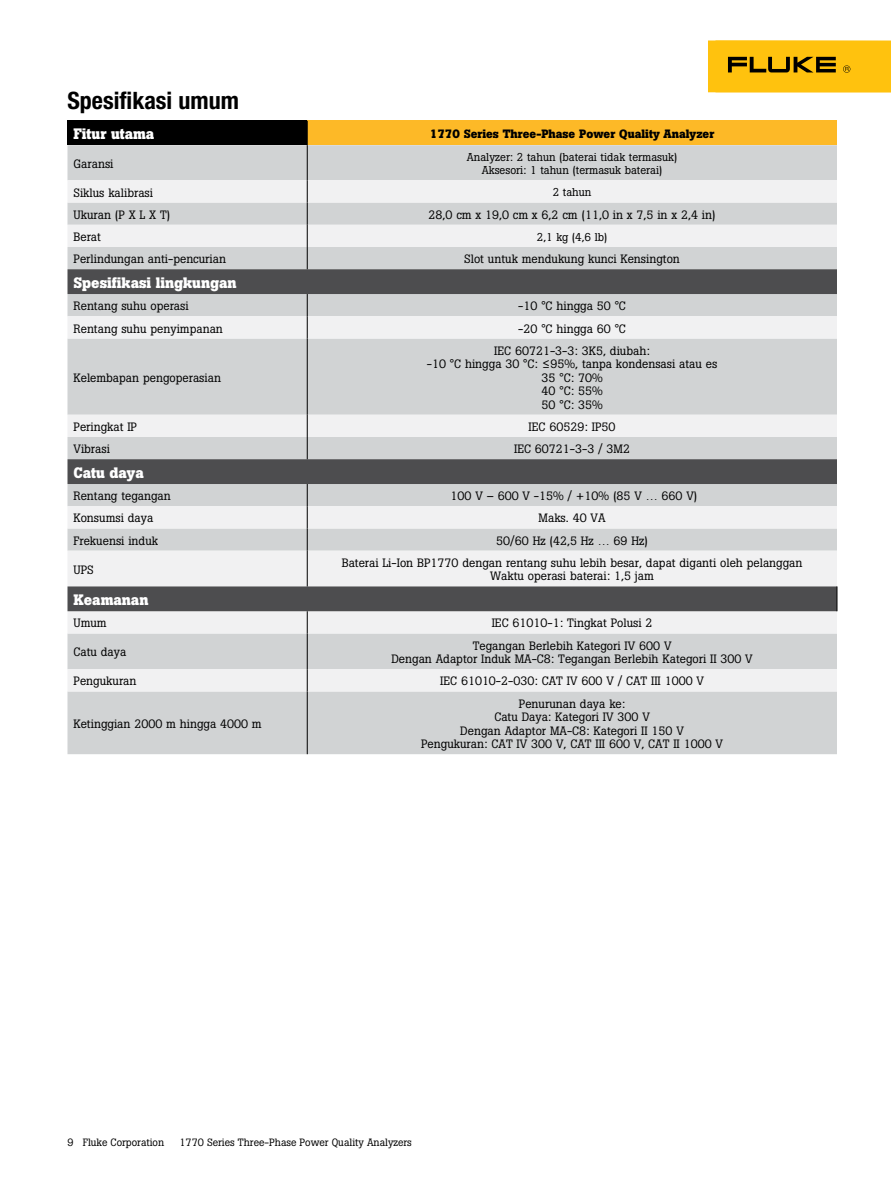
<style>
.page{position:relative;width:891px;height:1188px;background:#fff}
.page>*{position:absolute;margin:0;border:0;box-sizing:border-box;transform-origin:0 0}
.t1{font:700 condensed 24px "Helvetica Neue LT Pro";color:#000}
.t2{font:700 15px "Boton Pro";color:#fff}
.t3{font:12px/13.5px "Boton Pro";color:#000;text-align:center}
.t4{font:700 12px "Boton Pro";color:#000}
.t5{font:11.25px/13.5px "Boton Pro";color:#000;text-align:center}
.t6{font:10.5px "Boton Pro";color:#000}
</style>
<div class="page">
<div style="left:68px;top:121px;width:239px;height:24px;background:#000"></div>
<div style="left:307px;top:121px;width:530px;height:24px;background:#fdb927"></div>
<div style="left:68px;top:145px;width:769px;height:609px;background:#d1d3d4"></div>
<svg style="left:68px;top:180px;width:769px;height:511px;fill:#f1f1f2"></svg>
<svg style="left:68px;top:269px;width:769px;height:342px;fill:#d1d3d4"></svg>
<hr style="left:307px;top:633px;width:1px;height:36px;background:#000">
<svg style="left:307px;top:669px;width:1px;height:22px"></svg>
<hr style="left:307px;top:691px;width:1px;height:63px;background:#000">
<svg style="left:837px;top:586px;width:1px;height:25px"></svg>
<svg style="left:307px;top:121px;width:1px;height:24px"></svg>
<hr style="left:307px;top:145px;width:1px;height:35px;background:#000">
<svg style="left:307px;top:180px;width:1px;height:89px"></svg>
<svg style="left:307px;top:294px;width:1px;height:45px"></svg>
<hr style="left:307px;top:339px;width:1px;height:76px;background:#000">
<svg style="left:307px;top:415px;width:1px;height:44px"></svg>
<svg style="left:307px;top:484px;width:1px;height:67px"></svg>
<hr style="left:307px;top:551px;width:1px;height:35px;background:#000">
<svg style="left:307px;top:611px;width:1px;height:22px"></svg>
<div style="left:708px;top:40px;width:183px;height:52px;background:#ffc20e"></div>
<svg style="left:728px;top:57px;width:123px;height:16px"></svg>
<h1 class="t1" style="left:68px;top:86px;width:173px">Spesifikasi umum</h1>
<p class="t2" style="left:74px;top:124px;width:82px">Fitur utama</p>
<p class="t4" style="left:430px;top:126px;width:286px">1770 Series Three-Phase Power Quality Analyzer</p>
<p class="t3" style="left:74px;top:157px;width:41px">Garansi</p>
<p class="t5" style="left:467px;top:150px;width:212px">Analyzer: 2 tahun (baterai tidak termasuk)<br>Aksesori: 1 tahun (termasuk baterai)</p>
<p class="t3" style="left:74px;top:186px;width:81px">Siklus kalibrasi</p>
<p class="t5" style="left:553px;top:186px;width:40px">2 tahun</p>
<p class="t3" style="left:74px;top:208px;width:98px">Ukuran (P X L X T)</p>
<p class="t3" style="left:429px;top:208px;width:289px">28,0 cm x 19,0 cm x 6,2 cm (11,0 in x 7,5 in x 2,4 in)</p>
<p class="t3" style="left:74px;top:230px;width:29px">Berat</p>
<p class="t5" style="left:537px;top:230px;width:72px">2,1 kg (4,6 lb)</p>
<p class="t3" style="left:74px;top:252px;width:154px">Perlindungan anti-pencurian</p>
<p class="t3" style="left:464px;top:252px;width:217px">Slot untuk mendukung kunci Kensington</p>
<p class="t2" style="left:74px;top:273px;width:165px">Spesifikasi lingkungan</p>
<p class="t3" style="left:74px;top:299px;width:117px">Rentang suhu operasi</p>
<p class="t3" style="left:518px;top:299px;width:109px">-10 °C hingga 50 °C</p>
<p class="t3" style="left:74px;top:322px;width:151px">Rentang suhu penyimpanan</p>
<p class="t3" style="left:518px;top:322px;width:109px">-20 °C hingga 60 °C</p>
<p class="t3" style="left:74px;top:371px;width:149px">Kelembapan pengoperasian</p>
<p class="t3" style="left:427px;top:344px;width:292px">IEC 60721-3-3: 3K5, diubah:<br>-10 °C hingga 30 °C: ≤95%, tanpa kondensasi atau es<br>35 °C: 70%<br>40 °C: 55%<br>50 °C: 35%</p>
<p class="t3" style="left:74px;top:420px;width:65px">Peringkat IP</p>
<p class="t3" style="left:529px;top:420px;width:88px">IEC 60529: IP50</p>
<p class="t3" style="left:74px;top:442px;width:38px">Vibrasi</p>
<p class="t3" style="left:514px;top:442px;width:117px">IEC 60721-3-3 / 3M2</p>
<p class="t2" style="left:73px;top:463px;width:72px">Catu daya</p>
<p class="t3" style="left:73px;top:489px;width:99px">Rentang tegangan</p>
<p class="t3" style="left:451px;top:489px;width:248px">100 V – 600 V -15% / +10% (85 V … 660 V)</p>
<p class="t3" style="left:73px;top:512px;width:81px">Konsumsi daya</p>
<p class="t3" style="left:539px;top:512px;width:68px">Maks. 40 VA</p>
<p class="t3" style="left:73px;top:534px;width:86px">Frekuensi induk</p>
<p class="t3" style="left:496px;top:534px;width:153px">50/60 Hz (42,5 Hz … 69 Hz)</p>
<p class="t3" style="left:73px;top:563px;width:22px">UPS</p>
<p class="t3" style="left:342px;top:556px;width:462px">Baterai Li-Ion BP1770 dengan rentang suhu lebih besar, dapat diganti oleh pelanggan<br>Waktu operasi baterai: 1,5 jam</p>
<p class="t2" style="left:73px;top:590px;width:76px">Keamanan</p>
<p class="t3" style="left:73px;top:617px;width:35px">Umum</p>
<p class="t3" style="left:492px;top:617px;width:162px">IEC 61010-1: Tingkat Polusi 2</p>
<p class="t3" style="left:73px;top:646px;width:54px">Catu daya</p>
<p class="t3" style="left:391px;top:639px;width:363px">Tegangan Berlebih Kategori IV 600 V<br>Dengan Adaptor Induk MA-C8: Tegangan Berlebih Kategori II 300 V</p>
<p class="t3" style="left:73px;top:675px;width:65px">Pengukuran</p>
<p class="t3" style="left:440px;top:675px;width:265px">IEC 61010-2-030: CAT IV 600 V / CAT III 1000 V</p>
<p class="t3" style="left:73px;top:717px;width:190px">Ketinggian 2000 m hingga 4000 m</p>
<p class="t3" style="left:421px;top:697px;width:303px">Penurunan daya ke:<br>Catu Daya: Kategori IV 300 V<br>Dengan Adaptor MA-C8: Kategori II 150 V<br>Pengukuran: CAT IV 300 V, CAT III 600 V, CAT II 1000 V</p>
<p class="t6" style="left:68px;top:1136px;width:98px">9 Fluke Corporation</p>
<p class="t6" style="left:180px;top:1136px;width:234px">1770 Series Three-Phase Power Quality Analyzers</p>
</div>
